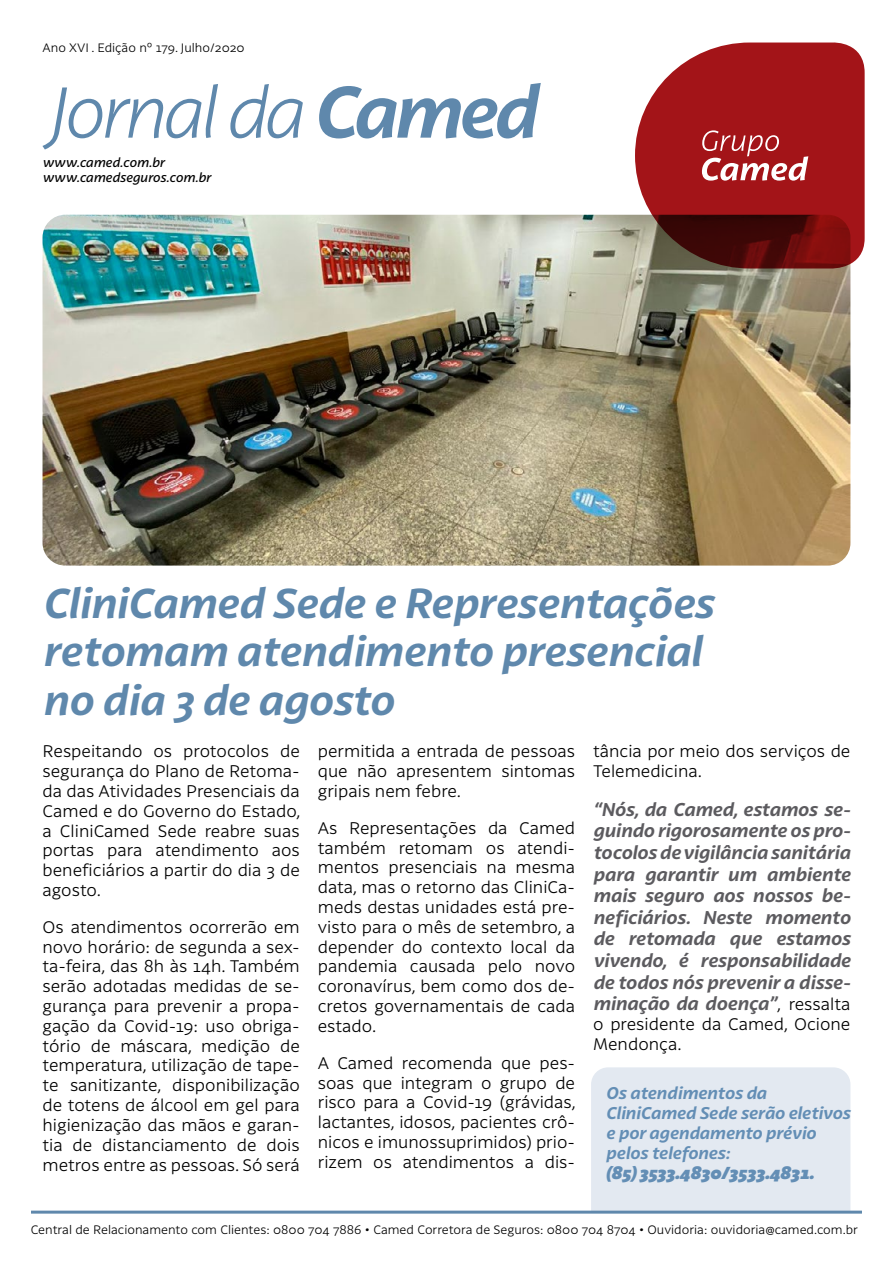
<style>
.page{position:relative;width:893px;height:1263px;background:#fff}
.page>*{position:absolute;margin:0;border:0;box-sizing:border-box;transform-origin:0 0}
.t1{font:italic 700 40.5px/48.6px "Latina Essential";letter-spacing:-.005em;color:#5f88ac}
.t2{font:italic 700 18px/21.6px "Latina Essential";letter-spacing:-.005em;color:#5c5b5f;text-align:justify}
.t3{font:300 16.5px/19.8px "Latina Essential";color:#000;text-align:justify}
.t4{font:italic 700 16.5px/19.8px "Latina Essential";letter-spacing:-.005em;color:#638eb5}
.t5{font:italic 800 16.5px "Latina Essential";color:#638eb5}
.t6{font:italic 500 12.75px/15.3px "Latina Essential";color:#000}
.t7{font:300 12px "Latina Essential";color:#000}
.s1{font-weight:300;font-style:normal;font-size:16.5px;color:#000}
</style>
<div class="page">
<div style="left:591px;top:1067px;width:259px;height:143px;background:#e3e9f1"></div>
<svg style="left:43px;top:84px;width:175px;height:66px"></svg>
<svg style="left:230px;top:84px;width:73px;height:54px"></svg>
<svg style="left:319px;top:83px;width:222px;height:55px"></svg>
<hr style="left:31px;top:1210px;width:831px;height:3px;background:#5f88ac">
<img style="left:43px;top:215px;width:807px;height:351px">
<svg style="left:635px;top:42px;width:230px;height:227px;background:#992a2b"></svg>
<svg style="left:702px;top:130px;width:106px;height:51px"></svg>
<p class="t7" style="left:43px;top:41px;width:204px">Ano XVI . Edição nº 179. Julho/2020</p>
<p class="t6" style="left:43px;top:155px;width:170px">www.camed.com.br www.camedseguros.com.br</p>
<h1 class="t1" style="left:43px;top:579px;width:673px">CliniCamed Sede e Representações retomam atendimento presencial no dia 3 de agosto</h1>
<p class="t3" style="left:43px;top:742px;width:260px">Respeitando os protocolos de segurança do Plano de Retoma&shy;da das Atividades Presenciais da Camed e do Governo do Estado, a CliniCamed Sede reabre suas portas para atendimento aos beneficiários a partir do dia 3 de agosto.</p>
<p class="t3" style="left:43px;top:917px;width:259px">Os atendimentos ocorrerão em novo horário: de segunda a sex&shy;ta-feira, das 8h às 14h. Também serão adotadas medidas de se&shy;gurança para prevenir a propa&shy;gação da Covid-19: uso obriga&shy;tório de máscara, medição de temperatura, utilização de tape&shy;te sanitizante, disponibilização de totens de álcool em gel para higienização das mãos e garan&shy;tia de distanciamento de dois metros entre as pessoas. Só será</p>
<p class="t3" style="left:318px;top:742px;width:259px">permitida a entrada de pessoas que não apresentem sintomas gripais nem febre.</p>
<p class="t3" style="left:318px;top:818px;width:259px">As Representações da Camed também retomam os atendi&shy;mentos presenciais na mesma data, mas o retorno das CliniCa&shy;meds destas unidades está pre&shy;visto para o mês de setembro, a depender do contexto local da pandemia causada pelo novo coronavírus, bem como dos de&shy;cretos governamentais de cada estado.</p>
<p class="t3" style="left:318px;top:1053px;width:260px">A Camed recomenda que pes&shy;soas que integram o grupo de risco para a Covid-19 (grávidas, lactantes, idosos, pacientes crô&shy;nicos e imunossuprimidos) prio&shy;rizem os atendimentos a dis-</p>
<p class="t3" style="left:593px;top:742px;width:259px">tância por meio dos serviços de<br>Telemedicina.</p>
<p class="t2" style="left:593px;top:798px;width:259px">“Nós, da Camed, estamos se&shy;guindo rigorosamente os pro&shy;tocolos de vigilância sanitária para garantir um ambiente mais seguro aos nossos be&shy;neficiários. Neste momento de retomada que estamos vivendo, é responsabilidade de todos nós prevenir a disse&shy;minação da doença”<span class="s1">, ressalta</span></p>
<p class="t3" style="left:593px;top:1014px;width:259px">o presidente da Camed, Ocione<br>Mendonça.</p>
<p class="t4" style="left:606px;top:1084px;width:246px">Os atendimentos da<br>CliniCamed Sede serão eletivos e por agendamento prévio pelos telefones:</p>
<p class="t5" style="left:606px;top:1162px;width:210px">(85) 3533.4830/3533.4831.</p>
<p class="t7" style="left:31px;top:1223px;width:829px">Central de Relacionamento com Clientes: 0800 704 7886 • Camed Corretora de Seguros: 0800 704 8704 • Ouvidoria: ouvidoria@camed.com.br</p>
</div>
